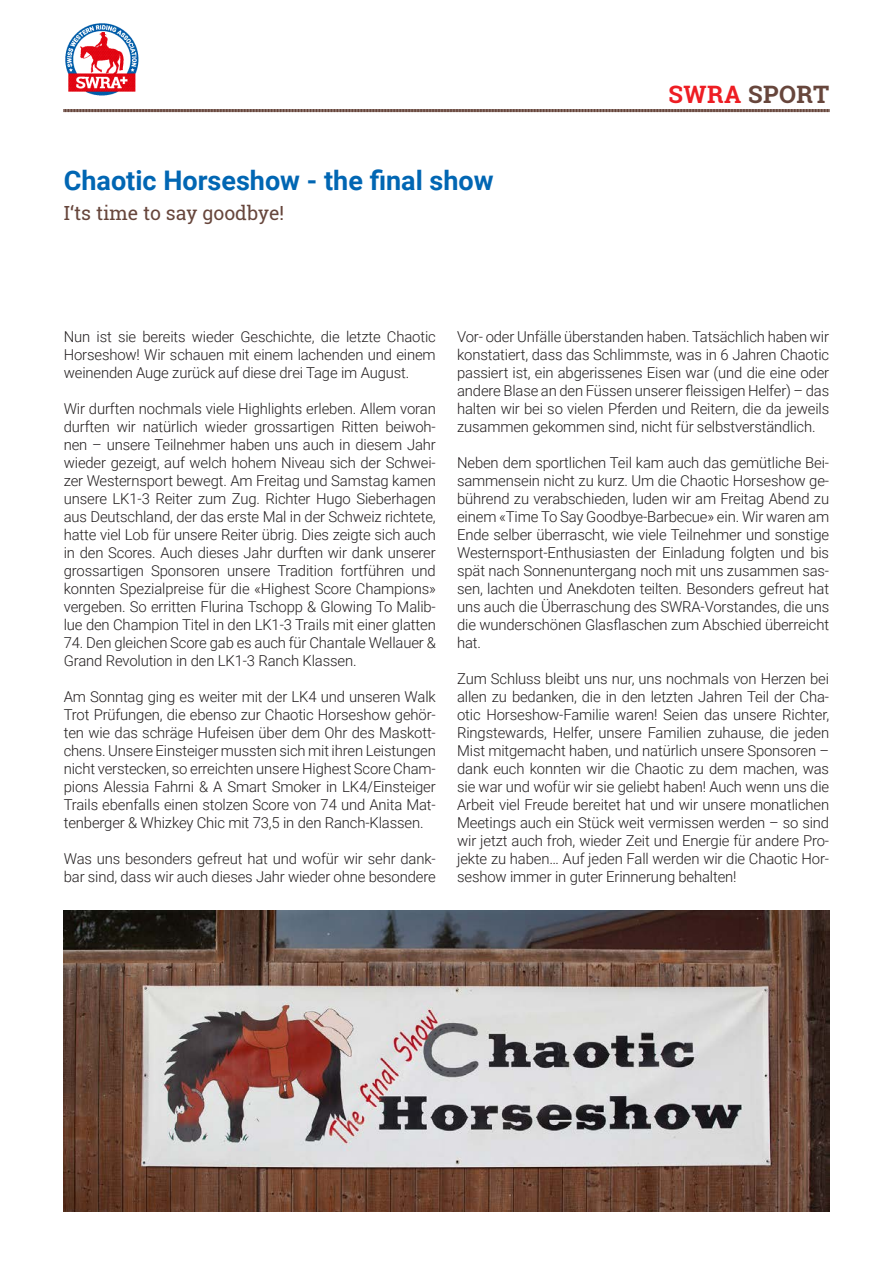
<style>
.page{position:relative;width:893px;height:1263px;background:#fff}
.page>*{position:absolute;margin:0;border:0;box-sizing:border-box;transform-origin:0 0}
.Westerner_Head{font:700 27px "Roboto";color:#0166b3}
.Wersterner_Kopf{font:700 24px "Roboto Slab";letter-spacing:.02em;color:#67463c}
.Westerner_Lead{font:19.5px "Roboto Slab";color:#67463c}
.Westerner_Fliess{font:300 15px/18px "Roboto";letter-spacing:-.01em;color:#231f20;text-align:justify}
.s1{color:#ee1d23}
</style>
<div class="page">
<img style="left:64px;top:910px;width:765px;height:302px">
<img style="left:65px;top:23px;width:74px;height:73px">
<svg style="left:63px;top:109px;width:766px;height:4px;background:#9a847d"></svg>
<p class="Westerner_Head" style="left:64px;top:162px;width:431px">Chaotic Horseshow - the final show</p>
<p class="Westerner_Lead" style="left:64px;top:200px;width:222px">I‘ts time to say goodbye!</p>
<p class="Wersterner_Kopf" style="left:668px;top:78px;width:162px"><span class="s1">SWRA</span> SPORT</p>
<p class="Westerner_Fliess" style="left:64px;top:327px;width:374px">Nun ist sie bereits wieder Geschichte, die letzte Chaotic Horseshow! Wir schauen mit einem lachenden und einem weinenden Auge zurück auf diese drei Tage im August.</p>
<p class="Westerner_Fliess" style="left:64px;top:399px;width:374px">Wir durften nochmals viele Highlights erleben. Allem voran durften wir natürlich wieder grossartigen Ritten beiwoh&shy;nen – unsere Teilnehmer haben uns auch in diesem Jahr wieder gezeigt, auf welch hohem Niveau sich der Schwei&shy;zer Westernsport bewegt. Am Freitag und Samstag kamen unsere LK1-3 Reiter zum Zug. Richter Hugo Sieberhagen aus Deutschland, der das erste Mal in der Schweiz richtete, hatte viel Lob für unsere Reiter übrig. Dies zeigte sich auch in den Scores. Auch dieses Jahr durften wir dank unserer grossartigen Sponsoren unsere Tradition fortführen und konnten Spezialpreise für die «Highest Score Champions» vergeben. So erritten Flurina Tschopp &amp; Glowing To Malib&shy;lue den Champion Titel in den LK1-3 Trails mit einer glatten</p>
<p class="Westerner_Fliess" style="left:64px;top:633px;width:374px">74. Den gleichen Score gab es auch für Chantale Wellauer &amp;<br>Grand Revolution in den LK1-3 Ranch Klassen.</p>
<p class="Westerner_Fliess" style="left:64px;top:687px;width:374px">Am Sonntag ging es weiter mit der LK4 und unseren Walk Trot Prüfungen, die ebenso zur Chaotic Horseshow gehör&shy;ten wie das schräge Hufeisen über dem Ohr des Maskott&shy;chens. Unsere Einsteiger mussten sich mit ihren Leistungen nicht verstecken, so erreichten unsere Highest Score Cham&shy;pions Alessia Fahrni &amp; A Smart Smoker in LK4/Einsteiger Trails ebenfalls einen stolzen Score von 74 und Anita Mat&shy;tenberger &amp; Whizkey Chic mit 73,5 in den Ranch-Klassen.</p>
<p class="Westerner_Fliess" style="left:64px;top:849px;width:374px">Was uns besonders gefreut hat und wofür wir sehr dank&shy;bar sind, dass wir auch dieses Jahr wieder ohne besondere</p>
<p class="Westerner_Fliess" style="left:457px;top:327px;width:374px">Vor- oder Unfälle überstanden haben. Tatsächlich haben wir konstatiert, dass das Schlimmste, was in 6 Jahren Chaotic passiert ist, ein abgerissenes Eisen war (und die eine oder andere Blase an den Füssen unserer fleissigen Helfer) – das halten wir bei so vielen Pferden und Reitern, die da jeweils zusammen gekommen sind, nicht für selbstverständlich.</p>
<p class="Westerner_Fliess" style="left:457px;top:453px;width:374px">Neben dem sportlichen Teil kam auch das gemütliche Bei&shy;sammensein nicht zu kurz. Um die Chaotic Horseshow ge&shy;bührend zu verabschieden, luden wir am Freitag Abend zu einem «Time To Say Goodbye-Barbecue» ein. Wir waren am Ende selber überrascht, wie viele Teilnehmer und sonstige Westernsport-Enthusiasten der Einladung folgten und bis spät nach Sonnenuntergang noch mit uns zusammen sas&shy;sen, lachten und Anekdoten teilten. Besonders gefreut hat uns auch die Überraschung des SWRA-Vorstandes, die uns die wunderschönen Glasflaschen zum Abschied überreicht hat.</p>
<p class="Westerner_Fliess" style="left:457px;top:669px;width:374px">Zum Schluss bleibt uns nur, uns nochmals von Herzen bei allen zu bedanken, die in den letzten Jahren Teil der Cha&shy;otic Horseshow-Familie waren! Seien das unsere Richter, Ringstewards, Helfer, unsere Familien zuhause, die jeden Mist mitgemacht haben, und natürlich unsere Sponsoren – dank euch konnten wir die Chaotic zu dem machen, was sie war und wofür wir sie geliebt haben! Auch wenn uns die Arbeit viel Freude bereitet hat und wir unsere monatlichen Meetings auch ein Stück weit vermissen werden – so sind wir jetzt auch froh, wieder Zeit und Energie für andere Pro&shy;jekte zu haben… Auf jeden Fall werden wir die Chaotic Hor&shy;seshow immer in guter Erinnerung behalten!</p>
</div>
